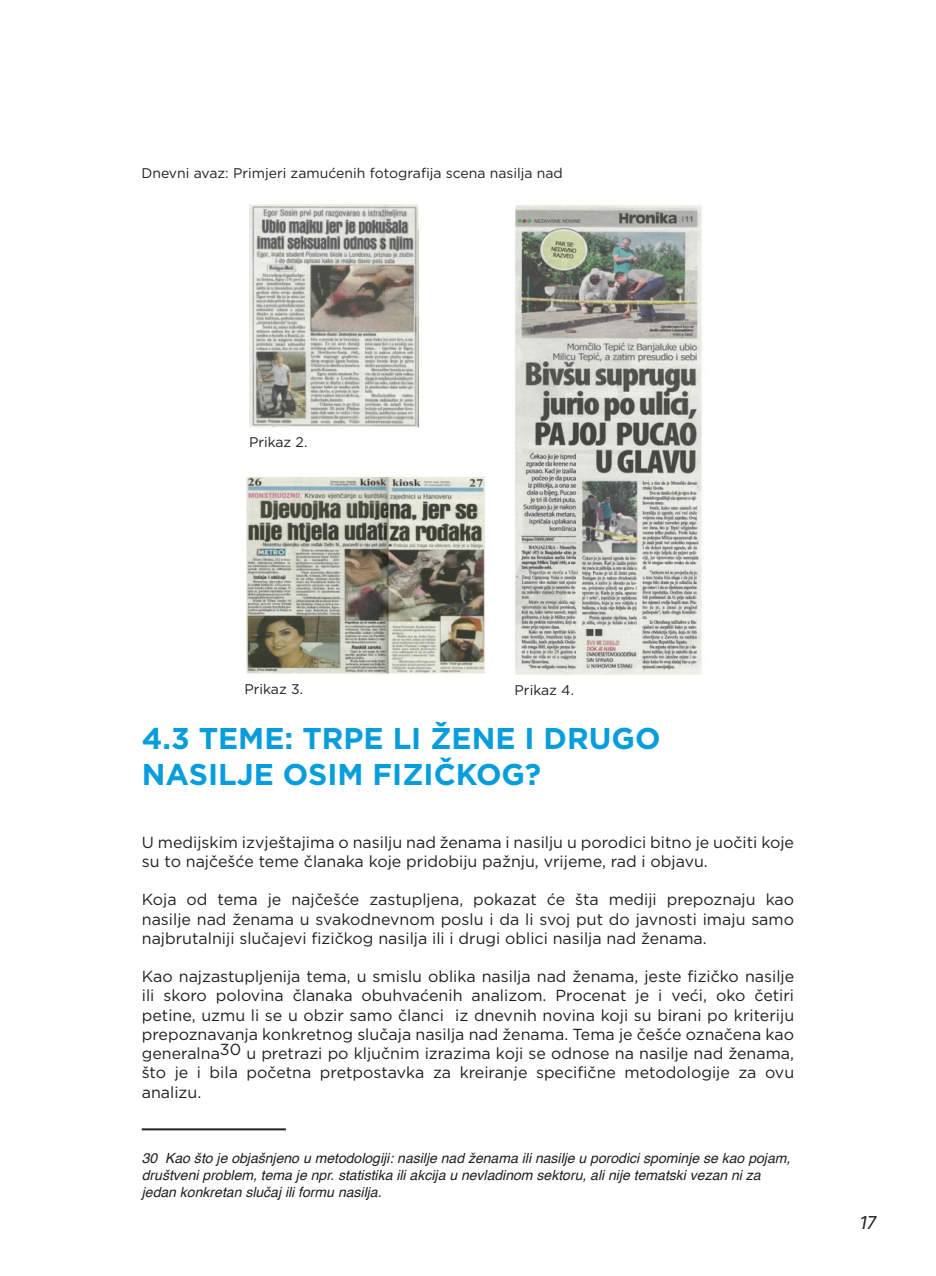
<style>
.page{position:relative;width:936px;height:1276px;background:#fff}
.page>*{position:absolute;margin:0;border:0;box-sizing:border-box;transform-origin:0 0}
.t1{font:700 30px/36px "Gotham";color:#069ddc}
.t2{font:italic 20px "Klavika";color:#231f20}
.t3{font:16px/19.2px "Gotham";color:#231f20;text-align:justify}
.t4{font:italic 14px/16.8px "Helvetica";color:#231f20}
.t5{font:14px "Gotham";color:#231f20}
</style>
<div class="page">
<hr style="left:142px;top:1128px;width:144px;height:2px;background:#231f20">
<img style="left:246px;top:477px;width:239px;height:197px">
<img style="left:249px;top:205px;width:172px;height:223px">
<img style="left:515px;top:205px;width:187px;height:470px">
<p class="t5" style="left:141px;top:164px;width:423px">Dnevni avaz: Primjeri zamućenih fotografija scena nasilja nad</p>
<p class="t5" style="left:249px;top:433px;width:60px">Prikaz 2.</p>
<p class="t5" style="left:244px;top:680px;width:60px">Prikaz 3.</p>
<p class="t5" style="left:514px;top:681px;width:61px">Prikaz 4.</p>
<h1 class="t1" style="left:142px;top:720px;width:520px">4.3 TEME: TRPE LI ŽENE I DRUGO<br>NASILJE OSIM FIZIČKOG?</h1>
<p class="t3" style="left:142px;top:832px;width:653px">U medijskim izvještajima o nasilju nad ženama i nasilju u porodici bitno je uočiti koje su to najčešće teme članaka koje pridobiju pažnju, vrijeme, rad i objavu.</p>
<p class="t3" style="left:142px;top:890px;width:654px">Koja od tema je najčešće zastupljena, pokazat će šta mediji prepoznaju kao nasilje nad ženama u svakodnevnom poslu i da li svoj put do javnosti imaju samo najbrutalniji slučajevi fizičkog nasilja ili i drugi oblici nasilja nad ženama.</p>
<p class="t3" style="left:142px;top:966px;width:654px">Kao najzastupljenija tema, u smislu oblika nasilja nad ženama, jeste fizičko nasilje ili skoro polovina članaka obuhvaćenih analizom. Procenat je i veći, oko četiri petine, uzmu li se u obzir samo članci iz dnevnih novina koji su birani po kriteriju prepoznavanja konkretnog slučaja nasilja nad ženama. Tema je češće označena kao generalna30 u pretrazi po ključnim izrazima koji se odnose na nasilje nad ženama, što je i bila početna pretpostavka za kreiranje specifične metodologije za ovu analizu.</p>
<p class="t4" style="left:142px;top:1150px;width:650px">30 Kao što je objašnjeno u metodologiji: nasilje nad ženama ili nasilje u porodici spominje se kao pojam, društveni problem, tema je npr. statistika ili akcija u nevladinom sektoru, ali nije tematski vezan ni za jedan konkretan slučaj ili formu nasilja.</p>
<p class="t2" style="left:860px;top:1211px;width:17px">17</p>
</div>
